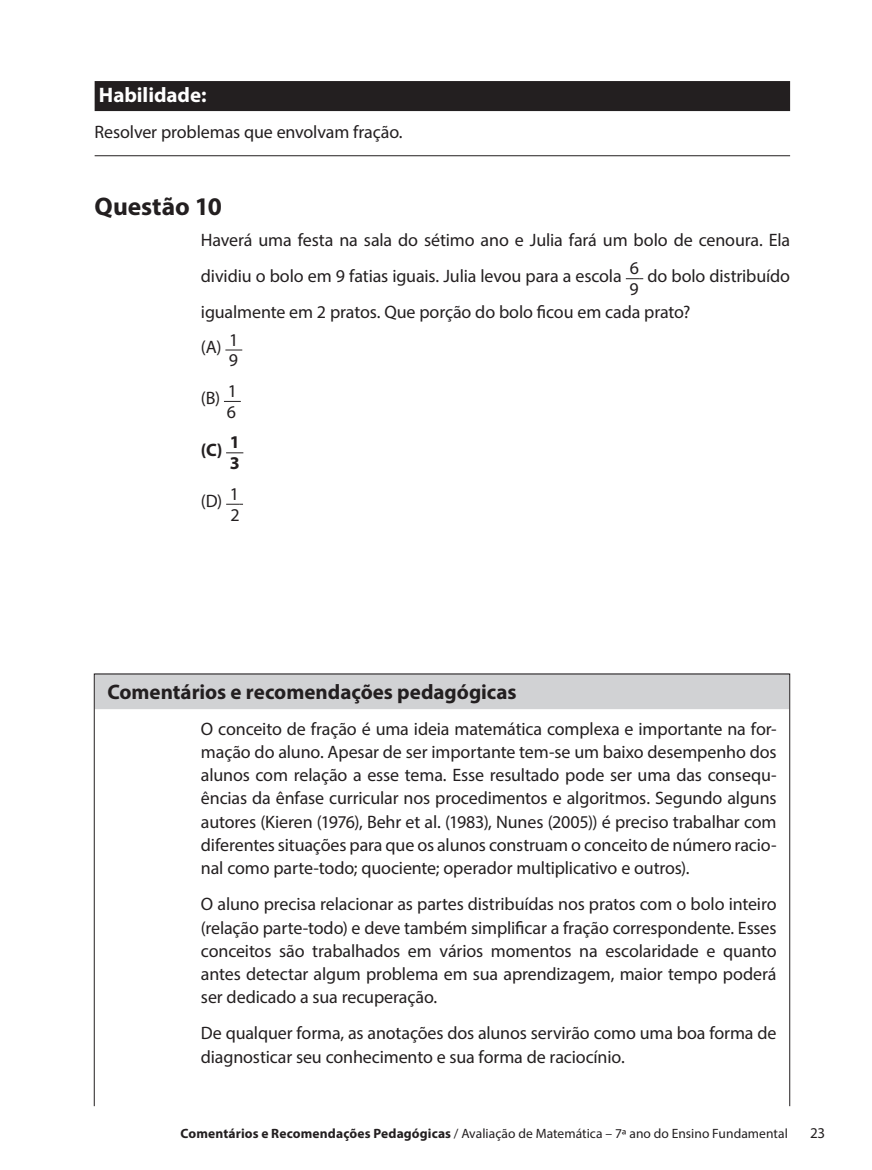
<style>
.page{position:relative;width:872px;height:1170px;background:#fff}
.page>*{position:absolute;margin:0;border:0;box-sizing:border-box;transform-origin:0 0}
.t1{font:700 25.5px "Myriad Pro";letter-spacing:-.005em;color:#231f20}
.t2{font:700 21px "Myriad Pro";color:#231f20}
.t3{font:700 21px "Myriad Pro";color:#fff}
.t4{font:18px/23.2px "Myriad Pro";letter-spacing:-.005em;color:#231f20}
.t5{font:700 18px "Myriad Pro";color:#231f20}
.t6{font:15px "Myriad Pro";color:#231f20}
.t7{font:13.5px "Myriad Pro";letter-spacing:.005em;color:#231f20}
.s1{font-weight:700}
</style>
<div class="page">
<div style="left:95px;top:81px;width:695px;height:30px;background:#231f20"></div>
<hr style="left:95px;top:155px;width:695px;height:1px;background:#231f20">
<svg style="left:626px;top:278px;width:17px;height:1px"></svg>
<svg style="left:225px;top:349px;width:17px;height:1px"></svg>
<svg style="left:224px;top:401px;width:17px;height:1px"></svg>
<svg style="left:226px;top:452px;width:17px;height:1px"></svg>
<svg style="left:226px;top:503px;width:17px;height:1px"></svg>
<div style="left:95px;top:673px;width:694px;height:36px;background:#d1d2d4"></div>
<p class="t3" style="left:99px;top:81px;width:109px">Habilidade:</p>
<p class="t4" style="left:95px;top:120px;width:309px">Resolver problemas que envolvam fração.</p>
<h1 class="t1" style="left:95px;top:189px;width:129px">Questão 10</h1>
<p class="t4" style="left:201px;top:221px;width:590px;line-height:35.7px">Haverá uma festa na sala do sétimo ano e Julia fará um bolo de cenoura. Ela dividiu o bolo em 9 fatias iguais. Julia levou para a escola 6 do bolo distribuído igualmente em 2 pratos. Que porção do bolo ficou em cada prato?<br>(A) 1</p>
<p class="t4" style="left:201px;top:386px;width:38px">(B) 1</p>
<p class="t5" style="left:201px;top:438px;width:40px">(C) 1</p>
<p class="t4" style="left:201px;top:489px;width:40px">(D) 1</p>
<p class="t4" style="left:629px;top:277px;width:11px">9</p>
<p class="t4" style="left:229px;top:348px;width:11px">9</p>
<p class="t4" style="left:227px;top:400px;width:11px">6</p>
<p class="t5" style="left:230px;top:450px;width:11px">3</p>
<p class="t4" style="left:230px;top:503px;width:11px">2</p>
<p class="t2" style="left:107px;top:677px;width:410px">Comentários e recomendações pedagógicas</p>
<p class="t4" style="left:201px;top:716px;width:577px;text-align:justify">O conceito de fração é uma ideia matemática complexa e importante na for&shy;mação do aluno. Apesar de ser importante tem-se um baixo desempenho dos alunos com relação a esse tema. Esse resultado pode ser uma das consequ&shy;ências da ênfase curricular nos procedimentos e algoritmos. Segundo alguns autores (Kieren (1976), Behr et al. (1983), Nunes (2005)) é preciso trabalhar com diferentes situações para que os alunos construam o conceito de número racio&shy;nal como parte-todo; quociente; operador multiplicativo e outros).</p>
<p class="t4" style="left:201px;top:892px;width:577px;text-align:justify">O aluno precisa relacionar as partes distribuídas nos pratos com o bolo inteiro (relação parte-todo) e deve também simplificar a fração correspondente. Esses conceitos são trabalhados em vários momentos na escolaridade e quanto antes detectar algum problema em sua aprendizagem, maior tempo poderá ser dedicado a sua recuperação.</p>
<p class="t4" style="left:201px;top:1021px;width:577px">De qualquer forma, as anotações dos alunos servirão como uma boa forma de diagnosticar seu conhecimento e sua forma de raciocínio.</p>
<p class="t7" style="left:180px;top:1124px;width:609px"><span class="s1">Comentários e Recomendações Pedagógicas</span> / Avaliação de Matemática – 7ª ano do Ensino Fundamental</p>
<p class="t6" style="left:810px;top:1123px;width:17px">23</p>
</div>
